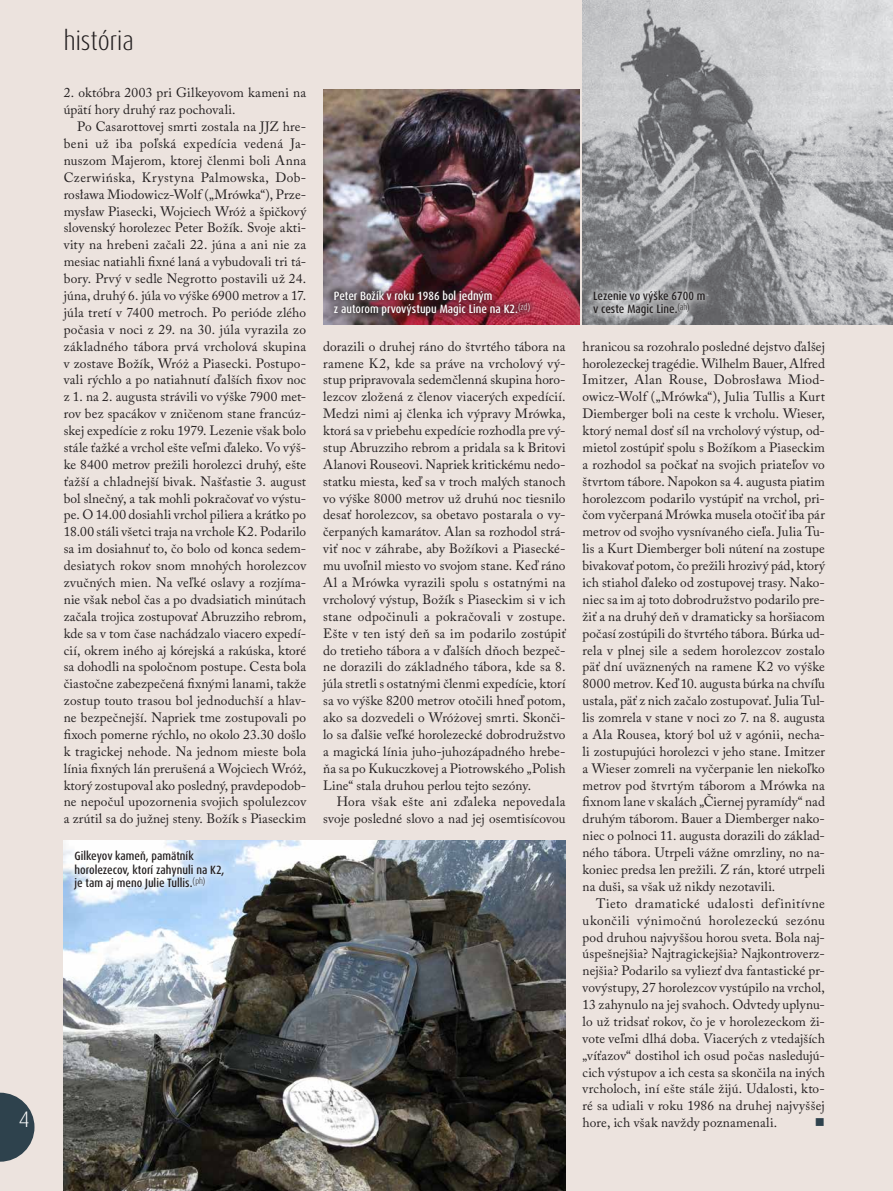
<style>
.page{position:relative;width:893px;height:1191px;background:#ece3de}
.page>*{position:absolute;margin:0;border:0;box-sizing:border-box;transform-origin:0 0}
.t1{font:300 condensed 27px "Dax Pro";color:#231f20}
.t2{font:300 22.5px "Dax Pro";color:#fff}
.t3{font:13.5px/16.8px "Adobe Caslon Pro";letter-spacing:.01em;color:#231f20;text-align:justify}
.t4{font:13.5px "Wingdings";color:#2e424d}
.t5{font:500 condensed 12px/13.5px "Dax Pro";color:#231f20}
.t6{font:500 condensed 12px/13.5px "Dax Pro";color:#fff}
</style>
<div class="page">
<svg style="left:0;top:1092px;width:34px;height:69px"></svg>
<img style="left:583px;top:0;width:310px;height:324px">
<img style="left:64px;top:840px;width:502px;height:351px">
<img style="left:323px;top:89px;width:257px;height:235px">
<div style="left:325px;top:281px;width:213px;height:44px;background:#231f20;opacity:.7"></div>
<div style="left:585px;top:281px;width:129px;height:44px;background:#fff;opacity:.7"></div>
<div style="left:66px;top:842px;width:166px;height:56px;background:#fff;opacity:.7"></div>
<h2 class="t2" style="left:19px;top:1104px;width:12px">4</h2>
<h1 class="t1" style="left:64px;top:23px;width:71px">história</h1>
<p class="t3" style="left:64px;top:84px;width:244px">2. októbra 2003 pri Gilkeyovom kameni na úpätí hory druhý raz pochovali.</p>
<p class="t3" style="left:64px;top:118px;width:244px;text-indent:13px">Po Casarottovej smrti zostala na JJZ hre&shy;beni už iba poľská expedícia vedená Ja&shy;nuszom Majerom, ktorej členmi boli Anna Czerwińska, Krystyna Palmowska, Dob&shy;rosława Miodowicz-Wolf („Mrówka“), Prze&shy;mysław Piasecki, Wojciech Wróż a špičkový slovenský horolezec Peter Božík. Svoje akti&shy;vity na hrebeni začali 22. júna a ani nie za mesiac natiahli fixné laná a vybudovali tri tá&shy;bory. Prvý v sedle Negrotto postavili už 24. júna, druhý 6. júla vo výške 6900 metrov a 17. júla tretí v 7400 metroch. Po perióde zlého počasia v noci z 29. na 30. júla vyrazila zo základného tábora prvá vrcholová skupina v zostave Božík, Wróż a Piasecki. Postupo&shy;vali rýchlo a po natiahnutí ďalších fixov noc z 1. na 2. augusta strávili vo výške 7900 met&shy;rov bez spacákov v zničenom stane francúz&shy;skej expedície z roku 1979. Lezenie však bolo stále ťažké a vrchol ešte veľmi ďaleko. Vo výš&shy;ke 8400 metrov prežili horolezci druhý, ešte ťažší a chladnejší bivak. Našťastie 3. august bol slnečný, a tak mohli pokračovať vo výstu&shy;pe. O 14.00 dosiahli vrchol piliera a krátko po 18.00 stáli všetci traja na vrchole K2. Podarilo sa im dosiahnuť to, čo bolo od konca sedem&shy;desiatych rokov snom mnohých horolezcov zvučných mien. Na veľké oslavy a rozjíma&shy;nie však nebol čas a po dvadsiatich minútach začala trojica zostupovať Abruzziho rebrom, kde sa v tom čase nachádzalo viacero expedí&shy;cií, okrem iného aj kórejská a rakúska, ktoré sa dohodli na spoločnom postupe. Cesta bola čiastočne zabezpečená fixnými lanami, takže zostup touto trasou bol jednoduchší a hlav&shy;ne bezpečnejší. Napriek tme zostupovali po fixoch pomerne rýchlo, no okolo 23.30 došlo k tragickej nehode. Na jednom mieste bola línia fixných lán prerušená a Wojciech Wróż, ktorý zostupoval ako posledný, pravdepodob&shy;ne nepočul upozornenia svojich spolulezcov a zrútil sa do južnej steny. Božík s Piaseckim</p>
<p class="t5" style="left:74px;top:849px;width:152px">Gilkeyov kameň, pamätník horolezecov, ktorí zahynuli na K2, je tam aj meno Julie Tullis.<sup>(ph)</sup></p>
<p class="t6" style="left:334px;top:289px;width:198px">Peter Božík v roku 1986 bol jedným<br>z autorom prvovýstupu Magic Line na K2.<sup>(zd)</sup></p>
<p class="t5" style="left:593px;top:289px;width:114px">Lezenie vo výške 6700 m v ceste Magic Line.<sup>(ah)</sup></p>
<p class="t3" style="left:323px;top:337px;width:244px">dorazili o druhej ráno do štvrtého tábora na ramene K2, kde sa práve na vrcholový vý&shy;stup pripravovala sedemčlenná skupina horo&shy;lezcov zložená z členov viacerých expedícií.<br>Medzi nimi aj členka ich výpravy Mrówka, ktorá sa v priebehu expedície rozhodla pre vý&shy;stup Abruzziho rebrom a pridala sa k Britovi Alanovi Rouseovi. Napriek kritickému nedo&shy;statku miesta, keď sa v troch malých stanoch vo výške 8000 metrov už druhú noc tiesnilo desať horolezcov, sa obetavo postarala o vy&shy;čerpaných kamarátov. Alan sa rozhodol strá&shy;viť noc v záhrabe, aby Božíkovi a Piasecké&shy;mu uvoľnil miesto vo svojom stane. Keď ráno Al a Mrówka vyrazili spolu s ostatnými na vrcholový výstup, Božík s Piaseckim si v ich stane odpočinuli a pokračovali v zostupe.<br>Ešte v ten istý deň sa im podarilo zostúpiť do tretieho tábora a v ďalších dňoch bezpeč&shy;ne dorazili do základného tábora, kde sa 8. júla stretli s ostatnými členmi expedície, ktorí sa vo výške 8200 metrov otočili hneď potom, ako sa dozvedeli o Wróżovej smrti. Skonči&shy;lo sa ďalšie veľké horolezecké dobrodružstvo a magická línia juho-juhozápadného hrebe&shy;ňa sa po Kukuczkovej a Piotrowského „Polish Line“ stala druhou perlou tejto sezóny.</p>
<p class="t3" style="left:323px;top:793px;width:244px;text-align:right">Hora však ešte ani zďaleka nepovedala svoje posledné slovo a nad jej osemtisícovou</p>
<p class="t3" style="left:583px;top:337px;width:244px">hranicou sa rozohralo posledné dejstvo ďalšej horolezeckej tragédie. Wilhelm Bauer, Alfred Imitzer, Alan Rouse, Dobrosława Miod&shy;owicz-Wolf („Mrówka“), Julia Tullis a Kurt Diemberger boli na ceste k vrcholu. Wieser, ktorý nemal dosť síl na vrcholový výstup, od&shy;mietol zostúpiť spolu s Božíkom a Piaseckim a rozhodol sa počkať na svojich priateľov vo štvrtom tábore. Napokon sa 4. augusta piatim horolezcom podarilo vystúpiť na vrchol, pri&shy;čom vyčerpaná Mrówka musela otočiť iba pár metrov od svojho vysnívaného cieľa. Julia Tu&shy;lis a Kurt Diemberger boli nútení na zostupe bivakovať potom, čo prežili hrozivý pád, ktorý ich stiahol ďaleko od zostupovej trasy. Nako&shy;niec sa im aj toto dobrodružstvo podarilo pre&shy;žiť a na druhý deň v dramaticky sa horšiacom počasí zostúpili do štvrtého tábora. Búrka ud&shy;rela v plnej sile a sedem horolezcov zostalo päť dní uväznených na ramene K2 vo výške 8000 metrov. Keď 10. augusta búrka na chvíľu ustala, päť z nich začalo zostupovať. Julia Tul&shy;lis zomrela v stane v noci zo 7. na 8. augusta a Ala Rousea, ktorý bol už v agónii, necha&shy;li zostupujúci horolezci v jeho stane. Imitzer a Wieser zomreli na vyčerpanie len niekoľko metrov pod štvrtým táborom a Mrówka na fixnom lane v skalách „Čiernej pyramídy“ nad druhým táborom. Bauer a Diemberger nako&shy;niec o polnoci 11. augusta dorazili do základ&shy;ného tábora. Utrpeli vážne omrzliny, no na&shy;koniec predsa len prežili. Z rán, ktoré utrpeli na duši, sa však už nikdy nezotavili.</p>
<p class="t3" style="left:583px;top:894px;width:244px;text-indent:13px">Tieto dramatické udalosti definitívne ukončili výnimočnú horolezeckú sezónu pod druhou najvyššou horou sveta. Bola naj&shy;úspešnejšia? Najtragickejšia? Najkontroverz&shy;nejšia? Podarilo sa vyliezť dva fantastické pr&shy;vovýstupy, 27 horolezcov vystúpilo na vrchol, 13 zahynulo na jej svahoch. Odvtedy uplynu&shy;lo už tridsať rokov, čo je v horolezeckom ži&shy;vote veľmi dlhá doba. Viacerých z vtedajších „víťazov“ dostihol ich osud počas nasledujú&shy;cich výstupov a ich cesta sa skončila na iných vrcholoch, iní ešte stále žijú. Udalosti, kto&shy;ré sa udiali v roku 1986 na druhej najvyššej hore, ich však navždy poznamenali.</p>
<p class="t4" style="left:815px;top:1115px;width:12px">■</p>
</div>
